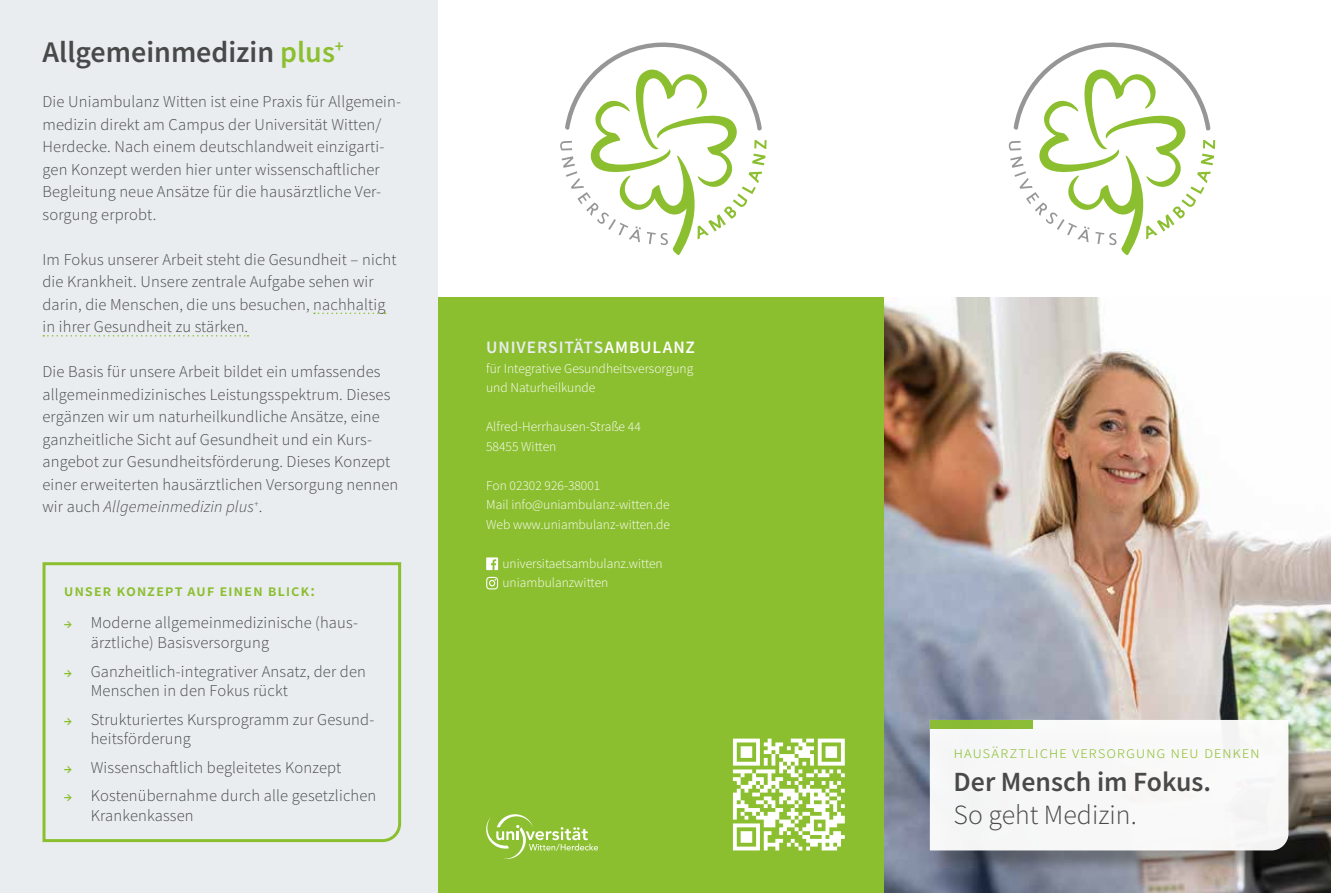
<style>
.page{position:relative;width:1331px;height:893px;background:#fff}
.page>*{position:absolute;margin:0;border:0;box-sizing:border-box;transform-origin:0 0}
.t1{font:600 30px "Source Sans Pro";color:#484948}
.t2{font:600 27.75px "Source Sans Pro";color:#484948}
.t3{font:300 27.75px "Source Sans Pro";color:#484948}
.t4{font:600 17.4px "Source Sans Pro";letter-spacing:.05em;color:#e9edf0}
.t5{font:300 16.95px "Source Sans Pro";letter-spacing:.045em;color:#8cbf30}
.t6{font:300 16.5px/22.5px "Source Sans Pro";letter-spacing:.01em;color:#484948}
.t7{font:600 16.5px "Source Sans Pro";letter-spacing:.045em;color:#8cbf30}
.t8{font:300 13.5px/19.5px "Source Sans Pro";color:#fff}
.s1{color:#8cbf30}
.s2{font-style:italic}
.s3{font-weight:600;font-size:13.5px;color:#8cbf30}
.s4{color:#fff}
</style>
<div class="page">
<div style="left:0;top:0;width:438px;height:893px;background:#e9edf0"></div>
<svg style="left:1009px;top:42px;width:206px;height:214px"></svg>
<div style="left:438px;top:298px;width:446px;height:595px;background:#8cbf30"></div>
<img style="left:884px;top:298px;width:447px;height:595px">
<svg style="left:486px;top:557px;width:12px;height:13px"></svg>
<svg style="left:486px;top:577px;width:12px;height:12px"></svg>
<svg style="left:486px;top:814px;width:112px;height:45px"></svg>
<svg style="left:733px;top:739px;width:112px;height:111px"></svg>
<svg style="left:560px;top:42px;width:206px;height:214px"></svg>
<svg style="left:314px;top:313px;width:72px;height:1px"></svg>
<svg style="left:43px;top:335px;width:205px;height:2px"></svg>
<svg style="left:42px;top:562px;width:360px;height:281px"></svg>
<div style="left:933px;top:723px;width:377px;height:148px;background:#1d1d1b;opacity:.35"></div>
<svg style="left:930px;top:720px;width:358px;height:130px"></svg>
<div style="left:930px;top:720px;width:103px;height:8px;background:#8cbf30"></div>
<h1 class="t1" style="left:43px;top:32px;width:303px">Allgemeinmedizin <span class="s1">plus</span><sup>+</sup></h1>
<p class="t6" style="left:43px;top:90px;width:360px">Die Uniambulanz Witten ist eine Praxis für Allgemein&shy;medizin direkt am Campus der Universität Witten/ Herdecke. Nach einem deutschlandweit einzigarti&shy;gen Konzept werden hier unter wissenschaftlicher Begleitung neue Ansätze für die hausärztliche Ver&shy;sorgung erprobt.</p>
<p class="t6" style="left:43px;top:248px;width:356px">Im Fokus unserer Arbeit steht die Gesundheit – nicht die Krankheit. Unsere zentrale Aufgabe sehen wir darin, die Menschen, die uns besuchen, nachhaltig in ihrer Gesundheit zu stärken.</p>
<p class="t6" style="left:43px;top:360px;width:357px">Die Basis für unsere Arbeit bildet ein umfassendes allgemeinmedizinisches Leistungsspektrum. Dieses ergänzen wir um naturheilkundliche Ansätze, eine ganzheitliche Sicht auf Gesundheit und ein Kurs&shy;angebot zur Gesundheitsförderung. Dieses Konzept einer erweiterten hausärztlichen Versorgung nennen wir auch <span class="s2">Allgemeinmedizin plus</span><sup>+</sup>.</p>
<p class="t7" style="left:64px;top:579px;width:253px">unser konzept auf einen blick:</p>
<p class="t6" style="left:91px;top:613px;width:269px;line-height:19.8px;text-indent:-27px"><span class="s3">→</span> Moderne allgemeinmedizinische (haus&shy;ärztliche) Basisversorgung</p>
<p class="t6" style="left:91px;top:661px;width:277px;line-height:19.8px;text-indent:-27px"><span class="s3">→</span> Ganzheitlich-integrativer Ansatz, der den<br>Menschen in den Fokus rückt</p>
<p class="t6" style="left:91px;top:709px;width:285px;line-height:19.8px;text-indent:-27px"><span class="s3">→</span> Strukturiertes Kursprogramm zur Gesund&shy;heitsförderung</p>
<p class="t6" style="left:64px;top:756px;width:279px"><span class="s3">→</span> Wissenschaftlich begleitetes Konzept</p>
<p class="t6" style="left:91px;top:786px;width:287px;line-height:19.8px;text-indent:-27px"><span class="s3">→</span> Kostenübernahme durch alle gesetzlichen<br>Krankenkassen</p>
<p class="t4" style="left:486px;top:336px;width:210px">UNIVERSITÄTS<span class="s4">AMBULANZ</span></p>
<p class="t8" style="left:486px;top:358px;width:209px">für Integrative Gesundheitsversorgung und Naturheilkunde</p>
<p class="t8" style="left:486px;top:417px;width:156px">Alfred-Herrhausen-Straße 44<br>58455 Witten</p>
<p class="t8" style="left:486px;top:475px;width:185px">Fon 02302 926-38001<br>Mail info@uniambulanz-witten.de<br>Web www.uniambulanz-witten.de</p>
<p class="t8" style="left:502px;top:553px;width:162px">universitaetsambulanz.witten uniambulanzwitten</p>
<p class="t5" style="left:954px;top:742px;width:308px">hausärztliche versorgung neu denken</p>
<h2 class="t2" style="left:954px;top:764px;width:259px">Der Mensch im Fokus.</h2>
<h2 class="t3" style="left:954px;top:798px;width:185px">So geht Medizin.</h2>
</div>
